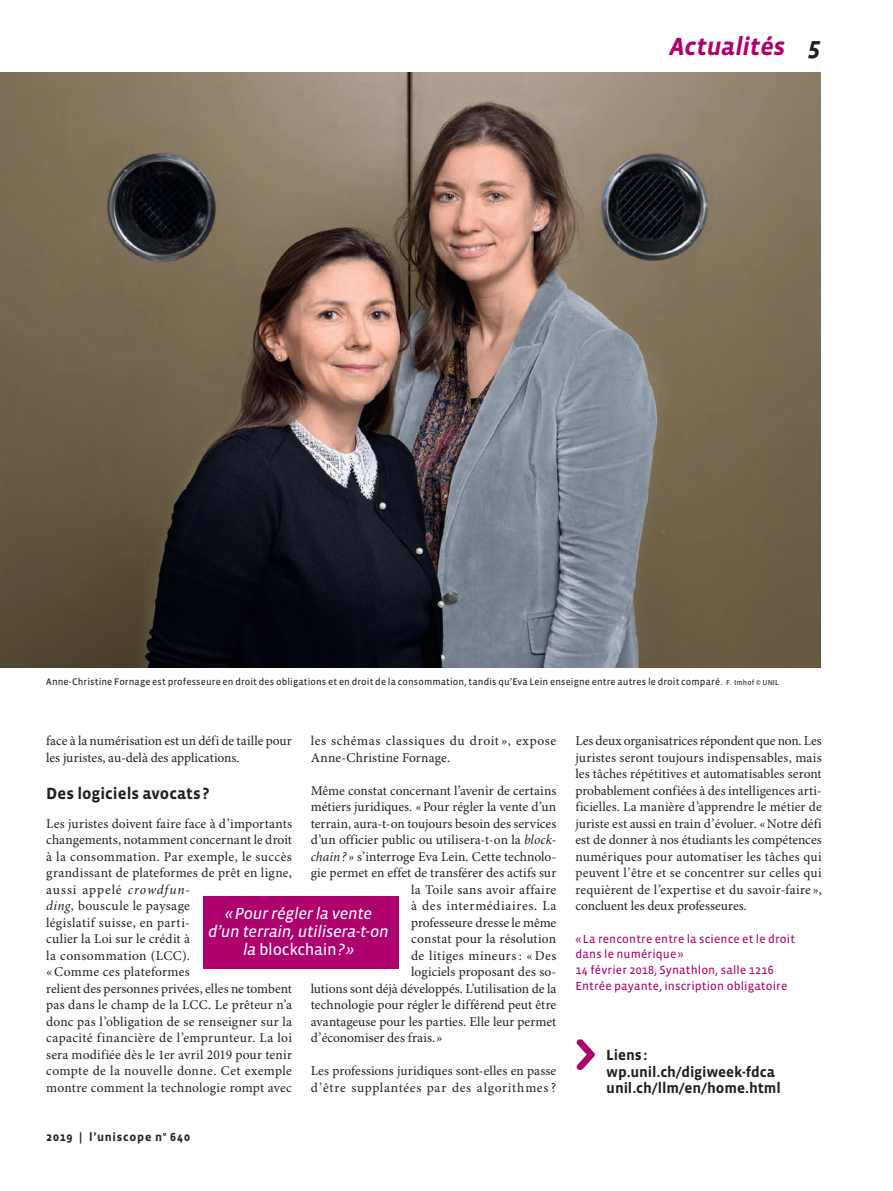
<style>
.page{position:relative;width:893px;height:1191px;background:#fff}
.page>*{position:absolute;margin:0;border:0;box-sizing:border-box;transform-origin:0 0}
.RUBRIQUE_HAUT_-_DROI{font:italic 700 25.5px "Vista Sans";letter-spacing:-.005em;color:#af016e}
.t1{font:italic 700 25.5px "Vista Sans";color:#231f20}
.t2{font:italic 16.5px/18px "Vista Sans Reg";letter-spacing:-.02em;color:#fff;text-align:center}
.TEXTE_COURANT{font:700 16.5px "Vista Sans";color:#231f20}
.ACCROCHE_web{font:700 15px "Vista Sans";letter-spacing:-.005em;color:#231f20}
.TEXTE_COURANT-2{font:13.5px/16.5px "Minion Pro";letter-spacing:.01em;color:#231f20}
.TEXTE_COURANT-3{font:13.5px/16.5px "Minion Pro";letter-spacing:.035em;color:#231f20}
.TEXTE_COURANT-4{font:13.5px "Minion Pro";letter-spacing:.05em;color:#231f20}
.TEXTE{font:12px/15.8px "Vista Sans Reg";letter-spacing:.015em;color:#af016e}
.t3{font:700 12px "Vista Sans";letter-spacing:.065em;color:#231f20}
.LEGENDES{font:9.75px "Vista Sans Reg";letter-spacing:.01em;color:#231f20}
.s1{font-size:7.5px}
.s2{font-style:italic}
.s3{font-style:normal}
</style>
<div class="page">
<img style="left:0;top:72px;width:820px;height:595px">
<div style="left:203px;top:896px;width:195px;height:72px;background:#af016e"></div>
<svg style="left:576px;top:1039px;width:19px;height:31px"></svg>
<p class="RUBRIQUE_HAUT_-_DROI" style="left:669px;top:33px;width:118px">Actualités</p>
<p class="t1" style="left:808px;top:33px;width:14px">5</p>
<p class="LEGENDES" style="left:46px;top:676px;width:734px">Anne-Christine Fornage est professeure en droit des obligations et en droit de la consommation, tandis qu’Eva Lein enseigne entre autres le droit comparé. <span class="s1">F. Imhof © UNIL</span></p>
<p class="TEXTE_COURANT-2" style="left:46px;top:733px;width:247px">face à la numérisation est un défi de taille pour les juristes, au-delà des applications.</p>
<p class="TEXTE_COURANT" style="left:46px;top:785px;width:165px">Des logiciels avocats ?</p>
<p class="TEXTE_COURANT-2" style="left:46px;top:816px;width:247px">Les juristes doivent faire face à d’importants changements, notamment concernant le droit à la consommation. Par exemple, le succès grandissant de plateformes de prêt en ligne, aussi appelé <span class="s2">crowdfun-<br>ding,</span> bouscule le paysage<br>législatif suisse, en parti-<br>culier la Loi sur le crédit à<br>la consommation (LCC).<br>«Comme ces plateformes<br>relient des personnes privées, elles ne tombent pas dans le champ de la LCC. Le prêteur n’a donc pas l’obligation de se renseigner sur la capacité financière de l’emprunteur. La loi sera modifiée dès le 1er avril 2019 pour tenir compte de la nouvelle donne. Cet exemple montre comment la technologie rompt avec</p>
<p class="TEXTE_COURANT-3" style="left:311px;top:733px;width:247px">les schémas classiques du droit », expose<br>Anne-Christine Fornage.</p>
<p class="TEXTE_COURANT-2" style="left:311px;top:783px;width:247px">Même constat concernant l’avenir de certains</p>
<p class="TEXTE_COURANT-2" style="left:311px;top:799px;width:247px">métiers juridiques. «Pour régler la vente d’un</p>
<p class="TEXTE_COURANT-2" style="left:311px;top:816px;width:247px">terrain, aura-t-on toujours besoin des services</p>
<p class="TEXTE_COURANT-2" style="left:311px;top:832px;width:247px">d’un officier public ou utilisera-t-on la <span class="s2">block-</span></p>
<p class="TEXTE_COURANT-2" style="left:311px;top:849px;width:247px"><span class="s2">chain?»</span> s’interroge Eva Lein. Cette technolo-</p>
<p class="TEXTE_COURANT-2" style="left:311px;top:865px;width:247px">gie permet en effet de transférer des actifs sur</p>
<p class="TEXTE_COURANT-2" style="left:411px;top:882px;width:147px">la Toile sans avoir affaire</p>
<p class="TEXTE_COURANT-4" style="left:411px;top:898px;width:147px">à des intermédiaires. La</p>
<p class="TEXTE_COURANT-2" style="left:411px;top:915px;width:147px">professeure dresse le même</p>
<p class="TEXTE_COURANT-2" style="left:411px;top:931px;width:147px">constat pour la résolution</p>
<p class="TEXTE_COURANT-3" style="left:411px;top:948px;width:147px">de litiges mineurs: « Des</p>
<p class="TEXTE_COURANT-2" style="left:411px;top:964px;width:147px">logiciels proposant des so-</p>
<p class="TEXTE_COURANT-2" style="left:311px;top:981px;width:247px">lutions sont déjà développés. L’utilisation de la</p>
<p class="TEXTE_COURANT-2" style="left:311px;top:997px;width:247px">technologie pour régler le différend peut être</p>
<p class="TEXTE_COURANT-2" style="left:311px;top:1014px;width:247px">avantageuse pour les parties. Elle leur permet</p>
<p class="TEXTE_COURANT-2" style="left:311px;top:1030px;width:133px">d’économiser des frais.»</p>
<p class="TEXTE_COURANT-2" style="left:311px;top:1063px;width:247px">Les professions juridiques sont-elles en passe d’être supplantées par des algorithmes ?</p>
<p class="t2" style="left:208px;top:904px;width:182px">«Pour régler la vente d’un terrain, utilisera-t-on la <span class="s3">blockchain</span>?»</p>
<p class="t3" style="left:46px;top:1130px;width:145px">2019 | l’uniscope n° 640</p>
<p class="TEXTE_COURANT-2" style="left:575px;top:733px;width:248px;text-align:justify">Les deux organisatrices répondent que non. Les juristes seront toujours indispensables, mais les tâches répétitives et automatisables seront probablement confiées à des intelligences arti&shy;ficielles. La manière d’apprendre le métier de juriste est aussi en train d’évoluer. «Notre défi est de donner à nos étudiants les compétences numériques pour automatiser les tâches qui peuvent l’être et se concentrer sur celles qui requièrent de l’expertise et du savoir-faire », concluent les deux professeures.</p>
<p class="TEXTE" style="left:575px;top:931px;width:221px">«La rencontre entre la science et le droit dans le numérique»</p>
<p class="TEXTE" style="left:575px;top:962px;width:200px">14 février 2018, Synathlon, salle 1216</p>
<p class="TEXTE" style="left:575px;top:978px;width:213px">Entrée payante, inscription obligatoire</p>
<p class="ACCROCHE_web" style="left:606px;top:1047px;width:43px">Liens:</p>
<p class="ACCROCHE_web" style="left:606px;top:1064px;width:170px">wp.unil.ch/digiweek-fdca</p>
<p class="ACCROCHE_web" style="left:606px;top:1080px;width:176px">unil.ch/llm/en/home.html</p>
</div>
